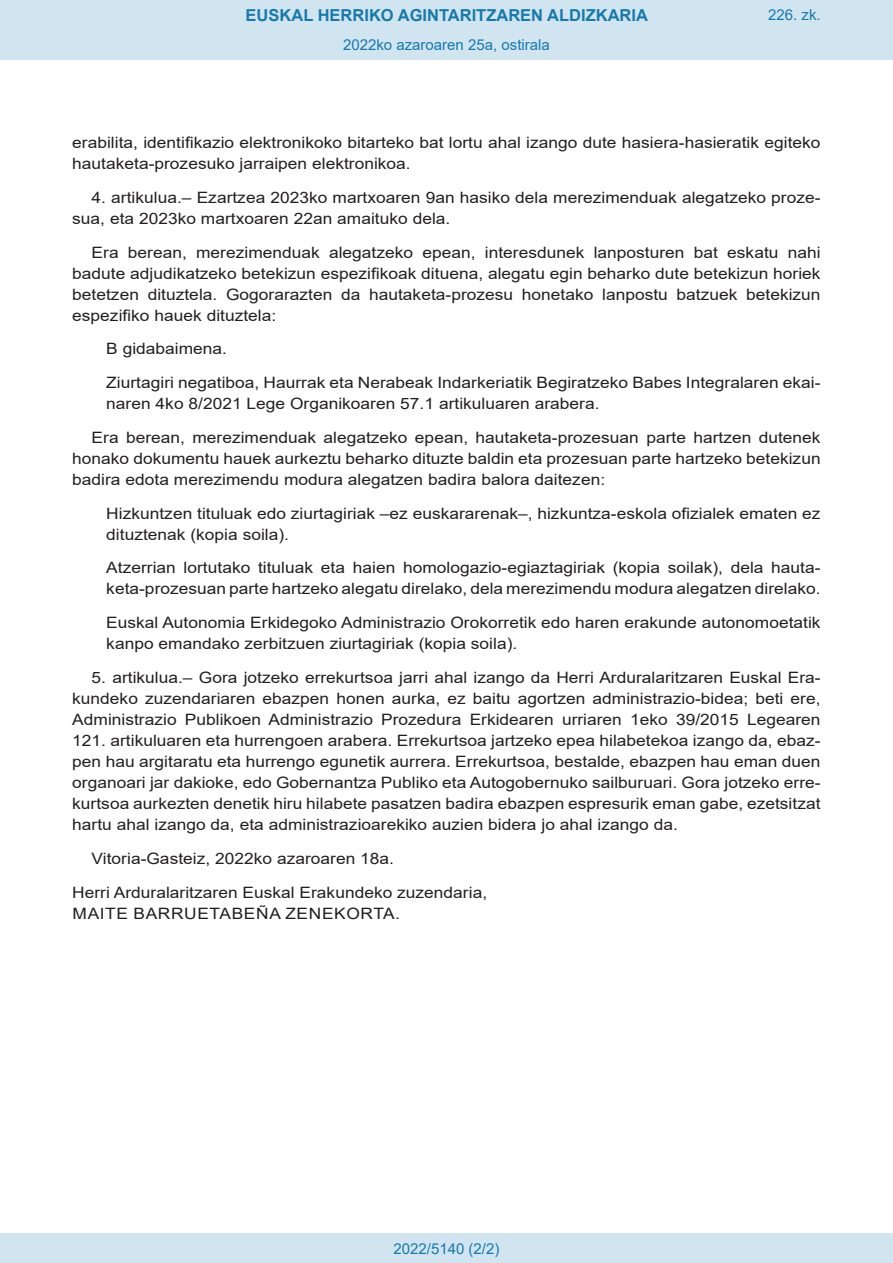
<style>
.page{position:relative;width:893px;height:1263px;background:#fff}
.page>*{position:absolute;margin:0;border:0;box-sizing:border-box;transform-origin:0 0}
.t1{font:700 16.5px "Arial";color:#1879ad}
.BOPVDetalle{font:15.6px/21px "Arial";color:#231f20;text-align:justify;scale:1.11 1}
.BOPVDetalle1{font:15.6px/21px "Arial";color:#231f20;scale:1.11 1}
.BOPVFirmaPuesto{font:15.6px "Arial";color:#231f20;scale:1.11 1}
.BOPVFirmaLugFec{font:15.6px "Arial";color:#231f20;scale:1.11 1}
.BOPVFirmaNombre{font:15.6px "Arial";letter-spacing:.035em;color:#231f20;scale:1.11 1}
.Paginacion_Centro{font:15px "Arial";color:#1879ad}
</style>
<div class="page">
<div style="left:0;top:0;width:893px;height:60px;background:#d0e5f0"></div>
<div style="left:0;top:1233px;width:893px;height:30px;background:#d0e5f0"></div>
<p class="t1" style="left:246px;top:3px;width:404px">EUSKAL HERRIKO AGINTARITZAREN ALDIZKARIA</p>
<p class="Paginacion_Centro" style="left:343px;top:35px;width:208px">2022ko azaroaren 25a, ostirala</p>
<p class="Paginacion_Centro" style="left:768px;top:5px;width:54px">226. zk.</p>
<p class="BOPVDetalle" style="left:72px;top:132px;width:676px">erabilita, identifikazio elektronikoko bitarteko bat lortu ahal izango dute hasiera-hasieratik egiteko hautaketa-prozesuko jarraipen elektronikoa.</p>
<p class="BOPVDetalle" style="left:72px;top:187px;width:676px;text-indent:19px">4. artikulua.– Ezartzea 2023ko martxoaren 9an hasiko dela merezimenduak alegatzeko proze&shy;sua, eta 2023ko martxoaren 22an amaituko dela.</p>
<p class="BOPVDetalle" style="left:72px;top:242px;width:676px;text-indent:19px">Era berean, merezimenduak alegatzeko epean, interesdunek lanposturen bat eskatu nahi badute adjudikatzeko betekizun espezifikoak dituena, alegatu egin beharko dute betekizun horiek betetzen dituztela. Gogorarazten da hautaketa-prozesu honetako lanpostu batzuek betekizun espezifiko hauek dituztela:</p>
<p class="BOPVDetalle1" style="left:106px;top:338px;width:110px">B gidabaimena.</p>
<p class="BOPVDetalle1" style="left:106px;top:372px;width:645px">Ziurtagiri negatiboa, Haurrak eta Nerabeak Indarkeriatik Begiratzeko Babes Integralaren ekai&shy;naren 4ko 8/2021 Lege Organikoaren 57.1 artikuluaren arabera.</p>
<p class="BOPVDetalle" style="left:72px;top:427px;width:676px;text-indent:19px">Era berean, merezimenduak alegatzeko epean, hautaketa-prozesuan parte hartzen dutenek honako dokumentu hauek aurkeztu beharko dituzte baldin eta prozesuan parte hartzeko betekizun badira edota merezimendu modura alegatzen badira balora daitezen:</p>
<p class="BOPVDetalle1" style="left:106px;top:503px;width:645px">Hizkuntzen tituluak edo ziurtagiriak –ez euskararenak–, hizkuntza-eskola ofizialek ematen ez dituztenak (kopia soila).</p>
<p class="BOPVDetalle1" style="left:106px;top:557px;width:645px">Atzerrian lortutako tituluak eta haien homologazio-egiaztagiriak (kopia soilak), dela hauta&shy;keta-prozesuan parte hartzeko alegatu direlako, dela merezimendu modura alegatzen direlako.</p>
<p class="BOPVDetalle1" style="left:106px;top:612px;width:645px">Euskal Autonomia Erkidegoko Administrazio Orokorretik edo haren erakunde autonomoetatik kanpo emandako zerbitzuen ziurtagiriak (kopia soila).</p>
<p class="BOPVDetalle" style="left:72px;top:667px;width:676px;text-indent:19px">5. artikulua.– Gora jotzeko errekurtsoa jarri ahal izango da Herri Arduralaritzaren Euskal Era&shy;kundeko zuzendariaren ebazpen honen aurka, ez baitu agortzen administrazio-bidea; beti ere, Administrazio Publikoen Administrazio Prozedura Erkidearen urriaren 1eko 39/2015 Legearen 121. artikuluaren eta hurrengoen arabera. Errekurtsoa jartzeko epea hilabetekoa izango da, ebaz&shy;pen hau argitaratu eta hurrengo egunetik aurrera. Errekurtsoa, bestalde, ebazpen hau eman duen organoari jar dakioke, edo Gobernantza Publiko eta Autogobernuko sailburuari. Gora jotzeko erre&shy;kurtsoa aurkezten denetik hiru hilabete pasatzen badira ebazpen espresurik eman gabe, ezetsitzat hartu ahal izango da, eta administrazioarekiko auzien bidera jo ahal izango da.</p>
<p class="BOPVFirmaLugFec" style="left:92px;top:847px;width:274px">Vitoria-Gasteiz, 2022ko azaroaren 18a.</p>
<p class="BOPVFirmaPuesto" style="left:72px;top:881px;width:375px">Herri Arduralaritzaren Euskal Erakundeko zuzendaria,</p>
<p class="BOPVFirmaNombre" style="left:73px;top:902px;width:296px">MAITE BARRUETABEÑA ZENEKORTA.</p>
<p class="Paginacion_Centro" style="left:393px;top:1238px;width:107px">2022/5140 (2/2)</p>
</div>
